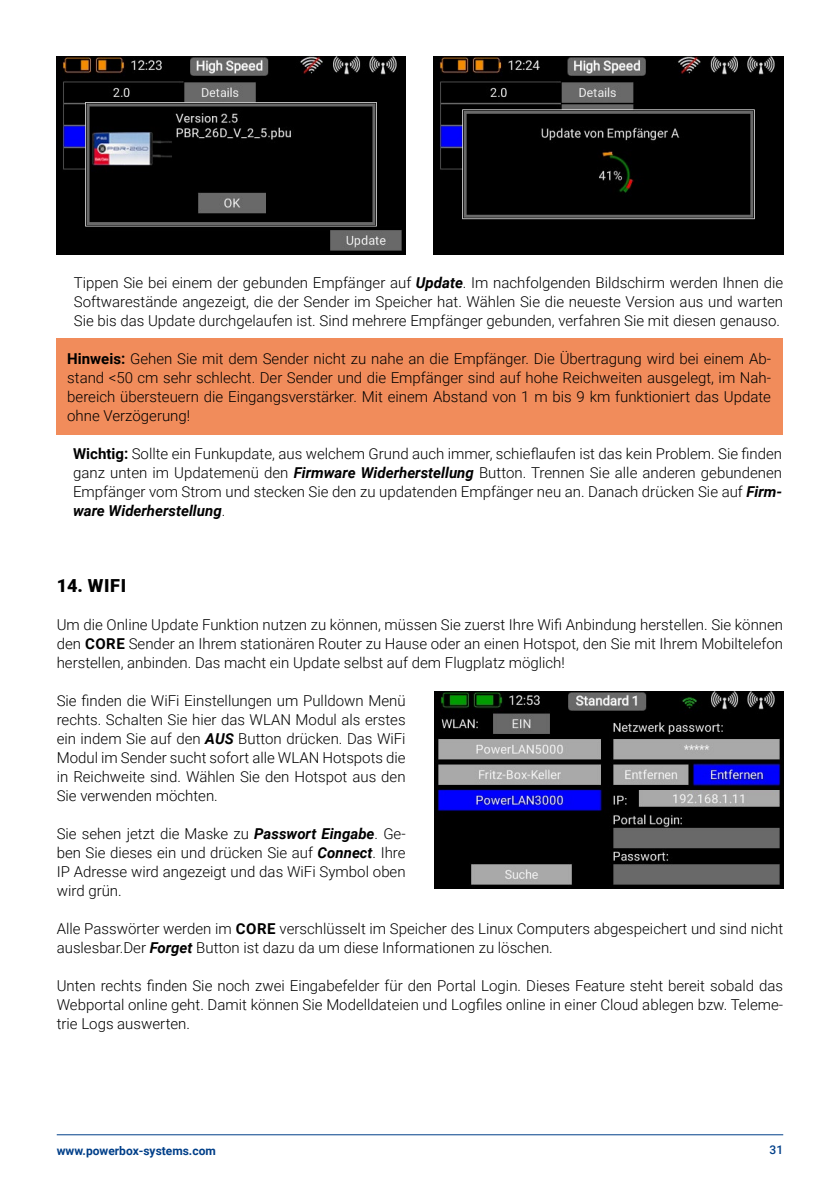
<style>
.page{position:relative;width:840px;height:1191px;background:#fff}
.page>*{position:absolute;margin:0;border:0;box-sizing:border-box;transform-origin:0 0}
.t1{font:900 18px "Roboto";letter-spacing:.035em;color:#000}
.t2{font:300 15px/19px "Roboto";color:#000;text-align:justify}
.t3{font:700 12px "Roboto";color:#003f89}
.t4{font:500 12px "Roboto";color:#003f89}
.s1{font-weight:700;font-style:italic}
.s2{font-weight:700}
</style>
<div class="page">
<hr style="left:57px;top:1134px;width:725px;height:1px;background:#003f89">
<img style="left:434px;top:691px;width:348px;height:197px">
<img style="left:56px;top:57px;width:349px;height:197px">
<img style="left:433px;top:57px;width:349px;height:197px">
<div style="left:56px;top:338px;width:726px;height:96px;background:#f18c5b"></div>
<p class="t2" style="left:74px;top:272px;width:710px">Tippen Sie bei einem der gebunden Empfänger auf <span class="s1">Update</span>. Im nachfolgenden Bildschirm werden Ihnen die Softwarestände angezeigt, die der Sender im Speicher hat. Wählen Sie die neueste Version aus und warten Sie bis das Update durchgelaufen ist. Sind mehrere Empfänger gebunden, verfahren Sie mit diesen genauso.</p>
<p class="t2" style="left:67px;top:348px;width:705px"><span class="s2">Hinweis:</span> Gehen Sie mit dem Sender nicht zu nahe an die Empfänger. Die Übertragung wird bei einem Ab&shy;stand &lt;50 cm sehr schlecht. Der Sender und die Empfänger sind auf hohe Reichweiten ausgelegt, im Nah&shy;bereich übersteuern die Eingangsverstärker. Mit einem Abstand von 1 m bis 9 km funktioniert das Update ohne Verzögerung!</p>
<p class="t2" style="left:73px;top:443px;width:710px"><span class="s2">Wichtig:</span> Sollte ein Funkupdate, aus welchem Grund auch immer, schieflaufen ist das kein Problem. Sie finden ganz unten im Updatemenü den <span class="s1">Firmware Widerherstellung</span> Button. Trennen Sie alle anderen gebundenen Empfänger vom Strom und stecken Sie den zu updatenden Empfänger neu an. Danach drücken Sie auf <span class="s1">Firm&shy;ware Widerherstellung</span>.</p>
<p class="t1" style="left:57px;top:573px;width:71px">14. WIFI</p>
<p class="t2" style="left:57px;top:614px;width:727px">Um die Online Update Funktion nutzen zu können, müssen Sie zuerst Ihre Wifi Anbindung herstellen. Sie können den <span class="s2">CORE</span> Sender an Ihrem stationären Router zu Hause oder an einen Hotspot, den Sie mit Ihrem Mobiltelefon herstellen, anbinden. Das macht ein Update selbst auf dem Flugplatz möglich!</p>
<p class="t2" style="left:57px;top:690px;width:350px">Sie finden die WiFi Einstellungen um Pulldown Menü rechts. Schalten Sie hier das WLAN Modul als erstes ein indem Sie auf den <span class="s1">AUS</span> Button drücken. Das WiFi Modul im Sender sucht sofort alle WLAN Hotspots die in Reichweite sind. Wählen Sie den Hotspot aus den Sie verwenden möchten.</p>
<p class="t2" style="left:57px;top:823px;width:350px">Sie sehen jetzt die Maske zu <span class="s1">Passwort Eingabe</span>. Ge&shy;ben Sie dieses ein und drücken Sie auf <span class="s1">Connect</span>. Ihre IP Adresse wird angezeigt und das WiFi Symbol oben wird grün.</p>
<p class="t2" style="left:57px;top:918px;width:727px">Alle Passwörter werden im <span class="s2">CORE</span> verschlüsselt im Speicher des Linux Computers abgespeichert und sind nicht auslesbar.Der <span class="s1">Forget</span> Button ist dazu da um diese Informationen zu löschen.</p>
<p class="t2" style="left:57px;top:975px;width:727px">Unten rechts finden Sie noch zwei Eingabefelder für den Portal Login. Dieses Feature steht bereit sobald das Webportal online geht. Damit können Sie Modelldateien und Logfiles online in einer Cloud ablegen bzw. Teleme&shy;trie Logs auswerten.</p>
<p class="t3" style="left:57px;top:1141px;width:161px">www.powerbox-systems.com</p>
<p class="t4" style="left:769px;top:1141px;width:15px">31</p>
</div>
